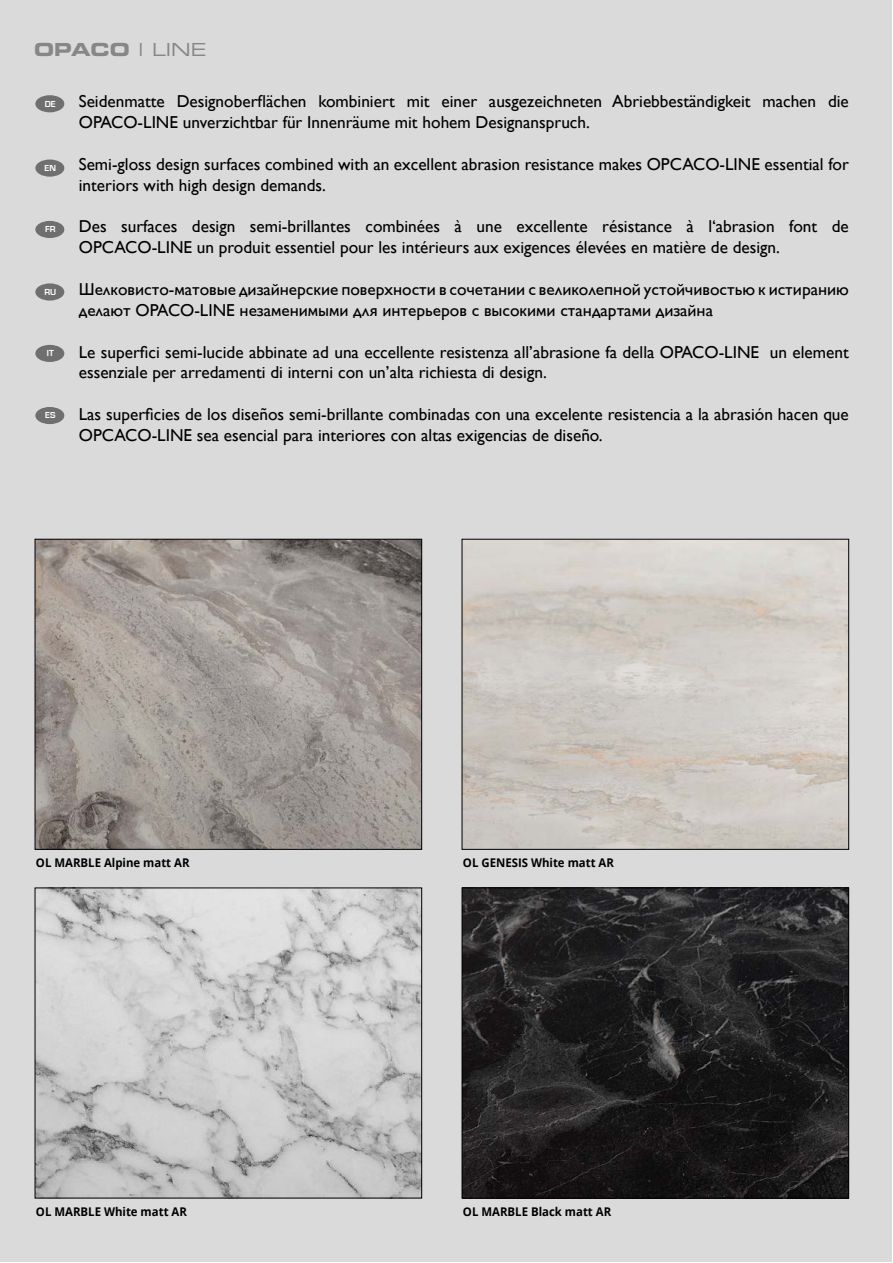
<style>
.page{position:relative;width:893px;height:1263px;background:#fff}
.page>*{position:absolute;margin:0;border:0;box-sizing:border-box;transform-origin:0 0}
.t1{font:18px "Eurostile Bold Extended Two";color:#878787}
.t2{font:17.25px/20.7px "Gill Sans";color:#000}
.t3{font:700 12px "Open Sans";color:#000;scale:.95 1}
.t4{font:700 9px "Eurostile";color:#fff}
.s1{font-family:"Eurostile Extended Two"}
</style>
<div class="page">
<div style="left:0;top:0;width:891px;height:1262px;background:#dadada"></div>
<div style="left:35px;top:95px;width:29px;height:17px;background:#706f6f;border-radius:50%"></div>
<div style="left:35px;top:159px;width:29px;height:18px;background:#706f6f;border-radius:50%"></div>
<div style="left:35px;top:221px;width:29px;height:17px;background:#706f6f;border-radius:50%"></div>
<div style="left:35px;top:283px;width:29px;height:18px;background:#706f6f;border-radius:50%"></div>
<div style="left:35px;top:345px;width:29px;height:17px;background:#706f6f;border-radius:50%"></div>
<div style="left:35px;top:407px;width:29px;height:17px;background:#706f6f;border-radius:50%"></div>
<img style="left:37px;top:541px;width:383px;height:306px">
<div style="left:35px;top:539px;width:387px;height:310px;border:1px solid #000"></div>
<img style="left:37px;top:890px;width:383px;height:306px">
<img style="left:464px;top:541px;width:383px;height:306px">
<img style="left:464px;top:890px;width:383px;height:306px">
<div style="left:462px;top:888px;width:387px;height:310px;border:1px solid #000"></div>
<p class="t1" style="left:34px;top:37px;width:173px">OPACO <span class="s1">l LINE</span></p>
<p class="t4" style="left:45px;top:99px;width:12px">DE</p>
<p class="t4" style="left:45px;top:163px;width:13px">EN</p>
<p class="t4" style="left:45px;top:224px;width:12px">FR</p>
<p class="t4" style="left:44px;top:287px;width:13px">RU</p>
<p class="t4" style="left:47px;top:348px;width:8px">IT</p>
<p class="t4" style="left:45px;top:410px;width:12px">ES</p>
<p class="t2" style="left:79px;top:91px;width:771px">Seidenmatte Designoberflächen kombiniert mit einer ausgezeichneten Abriebbeständigkeit machen die<br>OPACO-LINE unverzichtbar für Innenräume mit hohem Designanspruch.</p>
<p class="t2" style="left:79px;top:153px;width:771px">Semi-gloss design surfaces combined with an excellent abrasion resistance makes OPCACO-LINE essential for interiors with high design demands.</p>
<p class="t2" style="left:79px;top:216px;width:771px">Des surfaces design semi-brillantes combinées à une excellente résistance à l‘abrasion font de<br>OPCACO-LINE un produit essentiel pour les intérieurs aux exigences élevées en matière de design.</p>
<p class="t2" style="left:79px;top:279px;width:771px">Шелковисто-матовые дизайнерские поверхности в сочетании с великолепной устойчивостью к истиранию делают OPACO-LINE незаменимыми для интерьеров с высокими стандартами дизайна</p>
<p class="t2" style="left:79px;top:341px;width:771px">Le superfici semi-lucide abbinate ad una eccellente resistenza all’abrasione fa della OPACO-LINE un element essenziale per arredamenti di interni con un’alta richiesta di design.</p>
<p class="t2" style="left:79px;top:404px;width:771px">Las superficies de los diseños semi-brillante combinadas con una excelente resistencia a la abrasión hacen que<br>OPCACO-LINE sea esencial para interiores con altas exigencias de diseño.</p>
<p class="t3" style="left:36px;top:854px;width:163px">OL MARBLE Alpine matt AR</p>
<p class="t3" style="left:463px;top:854px;width:160px">OL GENESIS White matt AR</p>
<p class="t3" style="left:36px;top:1203px;width:160px">OL MARBLE White matt AR</p>
<p class="t3" style="left:463px;top:1203px;width:158px">OL MARBLE Black matt AR</p>
</div>
